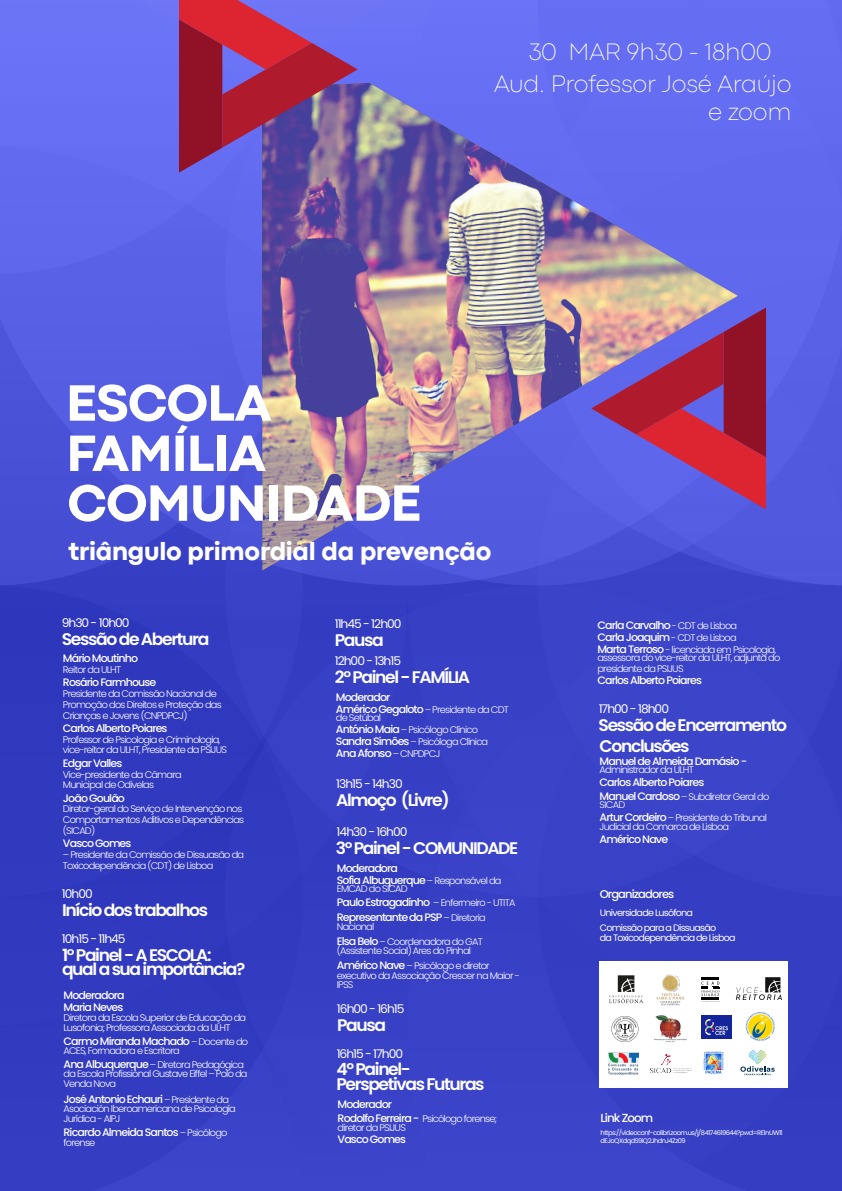
<style>
.page{position:relative;width:842px;height:1191px;background:#fff}
.page>*{position:absolute;margin:0;border:0;box-sizing:border-box;transform-origin:0 0}
.t1{font:53.3px/50.3px "Codec Pro Variable";letter-spacing:-.01em;color:#fff}
.t2{font:26.2px "Codec Pro Variable";letter-spacing:-.01em;color:#fff}
.t3{font:24.8px/32.8px "Codec Pro Variable";letter-spacing:-.01em;color:#fff;text-align:center}
.t4{font:600 16.8px/14.4px "Poppins";letter-spacing:-.08em;color:#fff}
.t5{font:12px "Poppins";letter-spacing:-.08em;color:#fff}
.t6{font:500 11.7px "Poppins";letter-spacing:-.08em;color:#fff}
.t7{font:500 11.3px "Poppins";letter-spacing:-.08em;color:#fff}
.t8{font:500 10.8px/12px "Poppins";letter-spacing:-.08em;color:#fff}
.t9{font:300 9.6px/10.8px "Poppins";letter-spacing:-.08em;color:#fff}
.t10{font:9.4px/15px "Poppins";letter-spacing:-.08em;color:#fff}
.t11{font:6.6px/8.3px "Poppins";letter-spacing:-.08em;color:#fff}
.s1{font-weight:300;font-size:9.6px}
.s2{font-weight:500;font-size:10.8px}
</style>
<div class="page">
<div style="left:0;top:585px;width:225px;height:606px;background:#3139be"></div>
<div style="left:225px;top:897px;width:617px;height:294px;background:#3840c5"></div>
<div style="left:225px;top:585px;width:313px;height:312px;background:#3840c5"></div>
<div style="left:538px;top:585px;width:304px;height:312px;background:#3a42c7"></div>
<svg style="left:0;top:0;width:842px;height:585px;background:#5860e5"></svg>
<svg style="left:262px;top:21px;width:476px;height:549px;background:#7d75c2"></svg>
<svg style="left:179px;top:0;width:179px;height:173px;background:#903d76"></svg>
<svg style="left:591px;top:307px;width:175px;height:202px;background:#974b86"></svg>
<div style="left:599px;top:961px;width:189px;height:127px;background:#fff"></div>
<svg style="left:701px;top:977px;width:19px;height:25px"></svg>
<svg style="left:611px;top:1026px;width:28px;height:16px"></svg>
<img style="left:612px;top:1016px;width:26px;height:25px">
<img style="left:703px;top:1051px;width:21px;height:22px">
<img style="left:654px;top:1015px;width:33px;height:27px">
<img style="left:608px;top:1052px;width:30px;height:23px">
<img style="left:746px;top:1012px;width:29px;height:29px">
<img style="left:651px;top:1054px;width:41px;height:19px">
<svg style="left:736px;top:977px;width:46px;height:23px"></svg>
<img style="left:701px;top:1015px;width:30px;height:23px">
<svg style="left:656px;top:974px;width:28px;height:31px"></svg>
<svg style="left:609px;top:975px;width:34px;height:28px"></svg>
<svg style="left:740px;top:1050px;width:35px;height:25px"></svg>
<h3 class="t3" style="left:494px;top:35px;width:299px">30 MAR 9h30 - 18h00<br>Aud. Professor José Araújo</h3>
<h3 class="t3" style="left:708px;top:95px;width:85px">e zoom</h3>
<h1 class="t1" style="left:66px;top:377px;width:207px">ESCOLA<br>FAMÍLIA</h1>
<h1 class="t1" style="left:68px;top:477px;width:355px">COMUNIDADE</h1>
<h2 class="t2" style="left:68px;top:534px;width:424px">triângulo primordial da prevenção</h2>
<p class="t5" style="left:62px;top:616px;width:69px">9h30 - 10h00</p>
<h3 class="t4" style="left:62px;top:632px;width:149px">Sessão de Abertura</h3>
<p class="t8" style="left:63px;top:652px;width:77px">Mário Moutinho</p>
<p class="t9" style="left:63px;top:664px;width:60px">Reitor da ULHT</p>
<p class="t8" style="left:63px;top:676px;width:95px">Rosário Farmhouse</p>
<p class="t9" style="left:63px;top:688px;width:160px">Presidente da Comissão Nacional de<br>Promoção dos Direitos e Proteção das<br>Crianças e Jovens (CNPDPCJ)</p>
<p class="t8" style="left:63px;top:722px;width:106px">Carlos Alberto Poiares</p>
<p class="t9" style="left:63px;top:734px;width:166px">Professor de Psicologia e Criminologia, vice-reitor da ULHT, Presidente da PSIJUS</p>
<p class="t8" style="left:63px;top:757px;width:61px">Edgar Valles</p>
<p class="t9" style="left:63px;top:768px;width:120px">Vice-presidente da Câmara<br>Municipal de Odivelas</p>
<p class="t8" style="left:63px;top:791px;width:64px">João Goulão</p>
<p class="t9" style="left:63px;top:803px;width:183px">Diretor-geral do Serviço de Intervenção nos<br>Comportamentos Aditivos e Dependências (SICAD)</p>
<p class="t8" style="left:63px;top:837px;width:70px">Vasco Gomes</p>
<p class="t9" style="left:63px;top:849px;width:183px">– Presidente da Comissão de Dissuasão da<br>Toxicodependência (CDT) de Lisboa</p>
<p class="t5" style="left:62px;top:886px;width:32px">10h00</p>
<h3 class="t4" style="left:62px;top:902px;width:148px">Início dos trabalhos</h3>
<p class="t5" style="left:62px;top:932px;width:65px">10h15 - 11h45</p>
<h3 class="t4" style="left:62px;top:948px;width:185px">1º Painel - A ESCOLA: qual a sua importância?</h3>
<p class="t8" style="left:64px;top:989px;width:63px">Moderadora<br>Maria Neves</p>
<p class="t9" style="left:64px;top:1013px;width:184px;line-height:9.6px">Diretora da Escola Superior de Educação da<br>Lusofonia; Professora Associada da ULHT</p>
<p class="t8" style="left:64px;top:1034px;width:186px">Carmo Miranda Machado <span class="s1">– Docente do</span></p>
<p class="t9" style="left:64px;top:1044px;width:182px;line-height:13.6px">ACES, Formadora e Escritora<br><span class="s2">Ana Albuquerque</span> – Diretora Pedagógica</p>
<p class="t9" style="left:64px;top:1069px;width:185px;line-height:9.6px">da Escola Profissional Gustave Eiffel – Polo da<br>Venda Nova</p>
<p class="t8" style="left:64px;top:1092px;width:167px">José Antonio Echauri <span class="s1">– Presidente da</span></p>
<p class="t9" style="left:64px;top:1104px;width:174px;line-height:9.6px">Asociación Iberoamericana de Psicología<br>Jurídica - AIPJ</p>
<p class="t8" style="left:64px;top:1126px;width:166px">Ricardo Almeida Santos <span class="s1">– Psicólogo</span></p>
<p class="t9" style="left:64px;top:1137px;width:33px">forense</p>
<p class="t5" style="left:335px;top:617px;width:68px">11h45 - 12h00</p>
<h3 class="t4" style="left:335px;top:669px;width:137px">2º Painel - FAMÍLIA</h3>
<p class="t8" style="left:336px;top:691px;width:56px">Moderador</p>
<p class="t9" style="left:336px;top:705px;width:175px;line-height:8.4px"><span class="s2">Américo Gegaloto</span> – Presidente da CDT de Setúbal</p>
<p class="t9" style="left:336px;top:724px;width:154px;line-height:12px"><span class="s2">António Maia</span> – Psicólogo Clínico<br><span class="s2">Sandra Simões</span> – Psicóloga Clínica</p>
<p class="t8" style="left:336px;top:747px;width:106px">Ana Afonso <span class="s1">– CNPDPCJ</span></p>
<h3 class="t4" style="left:335px;top:633px;width:50px">Pausa</h3>
<p class="t5" style="left:335px;top:653px;width:68px">12h00 - 13h15</p>
<p class="t5" style="left:336px;top:777px;width:68px">13h15 - 14h30</p>
<h3 class="t4" style="left:336px;top:793px;width:115px">Almoço (Livre)</h3>
<p class="t5" style="left:337px;top:824px;width:72px">14h30 - 16h00</p>
<h3 class="t4" style="left:336px;top:840px;width:184px">3º Painel - COMUNIDADE</h3>
<p class="t8" style="left:337px;top:862px;width:166px">Moderadora<br>Sofia Albuquerque <span class="s1">– Responsável da</span></p>
<p class="t9" style="left:337px;top:883px;width:72px">EMCAD do SICAD</p>
<p class="t8" style="left:337px;top:895px;width:180px;line-height:14.4px">Paulo Estragadinho <span class="s1">– Enfermeiro - UTITA<br></span>Representante da PSP <span class="s1">– Diretoria</span></p>
<p class="t9" style="left:337px;top:920px;width:147px;line-height:14.4px">Nacional<br><span class="s2">Elsa Belo</span> – Coordenadora do GAT</p>
<p class="t9" style="left:337px;top:944px;width:154px;line-height:14.4px">(Assistente Social) Ares do Pinhal<br><span class="s2">Américo Nave</span> – Psicólogo e diretor</p>
<p class="t9" style="left:337px;top:970px;width:184px;line-height:9.6px">executivo da Associação Crescer na Maior -<br>IPSS</p>
<p class="t5" style="left:337px;top:1002px;width:69px">16h00 - 16h15</p>
<h3 class="t4" style="left:337px;top:1018px;width:50px">Pausa</h3>
<p class="t5" style="left:337px;top:1046px;width:68px">16h15 - 17h00</p>
<h3 class="t4" style="left:336px;top:1062px;width:150px">4º Painel-<br>Perspetivas Futuras</h3>
<p class="t8" style="left:338px;top:1098px;width:56px">Moderador</p>
<p class="t9" style="left:338px;top:1114px;width:161px;line-height:8.4px"><span class="s2">Rodolfo Ferreira -</span> Psicólogo forense; diretor da PSIJUS</p>
<p class="t8" style="left:338px;top:1133px;width:70px">Vasco Gomes</p>
<p class="t8" style="left:597px;top:619px;width:141px">Carla Carvalho <span class="s1">- CDT de Lisboa<br></span>Carla Joaquim <span class="s1">- CDT de Lisboa</span></p>
<p class="t9" style="left:597px;top:645px;width:184px;line-height:8.4px"><span class="s2">Marta Terroso</span> - licenciada em Psicologia, assessora do vice-reitor da ULHT, adjunta do</p>
<p class="t9" style="left:597px;top:663px;width:88px">presidente da PSIJUS</p>
<p class="t8" style="left:597px;top:674px;width:106px">Carlos Alberto Poiares</p>
<p class="t5" style="left:599px;top:702px;width:72px">17h00 - 18h00</p>
<h3 class="t4" style="left:599px;top:718px;width:190px">Sessão de Encerramento</h3>
<h3 class="t4" style="left:600px;top:738px;width:91px">Conclusões</h3>
<p class="t8" style="left:600px;top:755px;width:149px">Manuel de Almeida Damásio -</p>
<p class="t9" style="left:600px;top:764px;width:96px">Administrador da ULHT</p>
<p class="t8" style="left:600px;top:776px;width:106px">Carlos Alberto Poiares</p>
<p class="t9" style="left:600px;top:792px;width:171px;line-height:8.4px"><span class="s2">Manuel Cardoso</span> – Subdiretor Geral do<br>SICAD</p>
<p class="t9" style="left:600px;top:813px;width:169px;line-height:8.4px"><span class="s2">Artur Cordeiro</span> – Presidente do Tribunal<br>Judicial da Comarca de Lisboa</p>
<p class="t8" style="left:600px;top:833px;width:70px">Américo Nave</p>
<p class="t7" style="left:600px;top:887px;width:76px">Organizadores</p>
<p class="t10" style="left:600px;top:905px;width:118px">Universidade Lusófona<br>Comissão para a Dissuasão</p>
<p class="t10" style="left:600px;top:930px;width:137px">da Toxicodependência de Lisboa</p>
<p class="t6" style="left:601px;top:1111px;width:54px">Link Zoom</p>
<p class="t11" style="left:601px;top:1128px;width:184px">https://videoconf-colibri.zoom.us/j/84174619644?pwd=RE1nUW11 dEJoQXdqdS9iQ2JhdnJ4Zz09</p>
</div>
